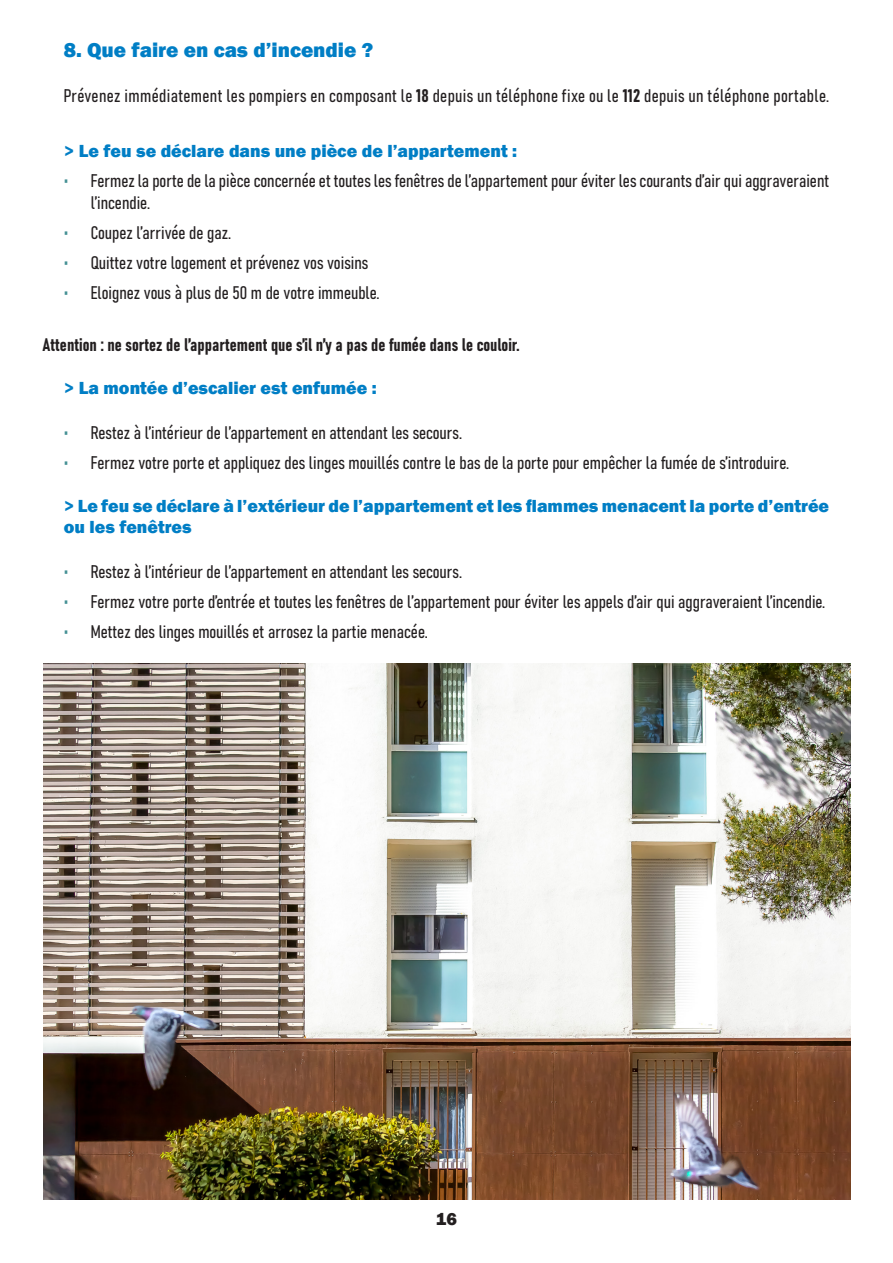
<style>
.page{position:relative;width:893px;height:1263px;background:#fff}
.page>*{position:absolute;margin:0;border:0;box-sizing:border-box;transform-origin:0 0}
.t1{font:800 21px "Franklin Gothic";color:#007ec5}
.t2{font:18px/21.6px "Bahnschrift";color:#231f20}
.t3{font:800 18px/21.6px "Franklin Gothic";color:#007ec5}
.t4{font:18px "Bahnschrift";letter-spacing:.02em;color:#231f20}
.t5{font:800 18px "Franklin Gothic";color:#231f20}
.s1{font-size:22.5px;color:#449094}
</style>
<div class="page">
<img style="left:43px;top:663px;width:807px;height:536px">
<p class="t1" style="left:64px;top:37px;width:311px">8. Que faire en cas d’incendie ?</p>
<p class="t4" style="left:64px;top:82px;width:767px">Prévenez immédiatement les pompiers en composant le 18 depuis un téléphone fixe ou le 112 depuis un téléphone portable.</p>
<p class="t3" style="left:64px;top:140px;width:455px">&gt; Le feu se déclare dans une pièce de l’appartement :</p>
<p class="t2" style="left:91px;top:169px;width:740px;text-indent:-27px"><span class="s1">•</span> Fermez la porte de la pièce concernée et toutes les fenêtres de l’appartement pour éviter les courants d’air qui aggraveraient l’incendie.</p>
<p class="t2" style="left:64px;top:220px;width:169px"><span class="s1">•</span> Coupez l’arrivée de gaz.</p>
<p class="t2" style="left:64px;top:251px;width:306px"><span class="s1">•</span> Quittez votre logement et prévenez vos voisins</p>
<p class="t2" style="left:64px;top:281px;width:317px"><span class="s1">•</span> Eloignez vous à plus de 50 m de votre immeuble.</p>
<p class="t2" style="left:43px;top:332px;width:478px">Attention : ne sortez de l’appartement que s’il n’y a pas de fumée dans le couloir.</p>
<p class="t3" style="left:64px;top:377px;width:314px">&gt; La montée d’escalier est enfumée :</p>
<p class="t2" style="left:64px;top:420px;width:400px"><span class="s1">•</span> Restez à l’intérieur de l’appartement en attendant les secours.</p>
<p class="t2" style="left:64px;top:450px;width:727px"><span class="s1">•</span> Fermez votre porte et appliquez des linges mouillés contre le bas de la porte pour empêcher la fumée de s’introduire.</p>
<p class="t3" style="left:64px;top:495px;width:767px">&gt; Le feu se déclare à l’extérieur de l’appartement et les flammes menacent la porte d’entrée ou les fenêtres</p>
<p class="t2" style="left:64px;top:560px;width:400px"><span class="s1">•</span> Restez à l’intérieur de l’appartement en attendant les secours.</p>
<p class="t2" style="left:64px;top:590px;width:763px"><span class="s1">•</span> Fermez votre porte d’entrée et toutes les fenêtres de l’appartement pour éviter les appels d’air qui aggraveraient l’incendie.</p>
<p class="t2" style="left:64px;top:620px;width:365px"><span class="s1">•</span> Mettez des linges mouillés et arrosez la partie menacée.</p>
<p class="t5" style="left:436px;top:1207px;width:22px">16</p>
</div>
